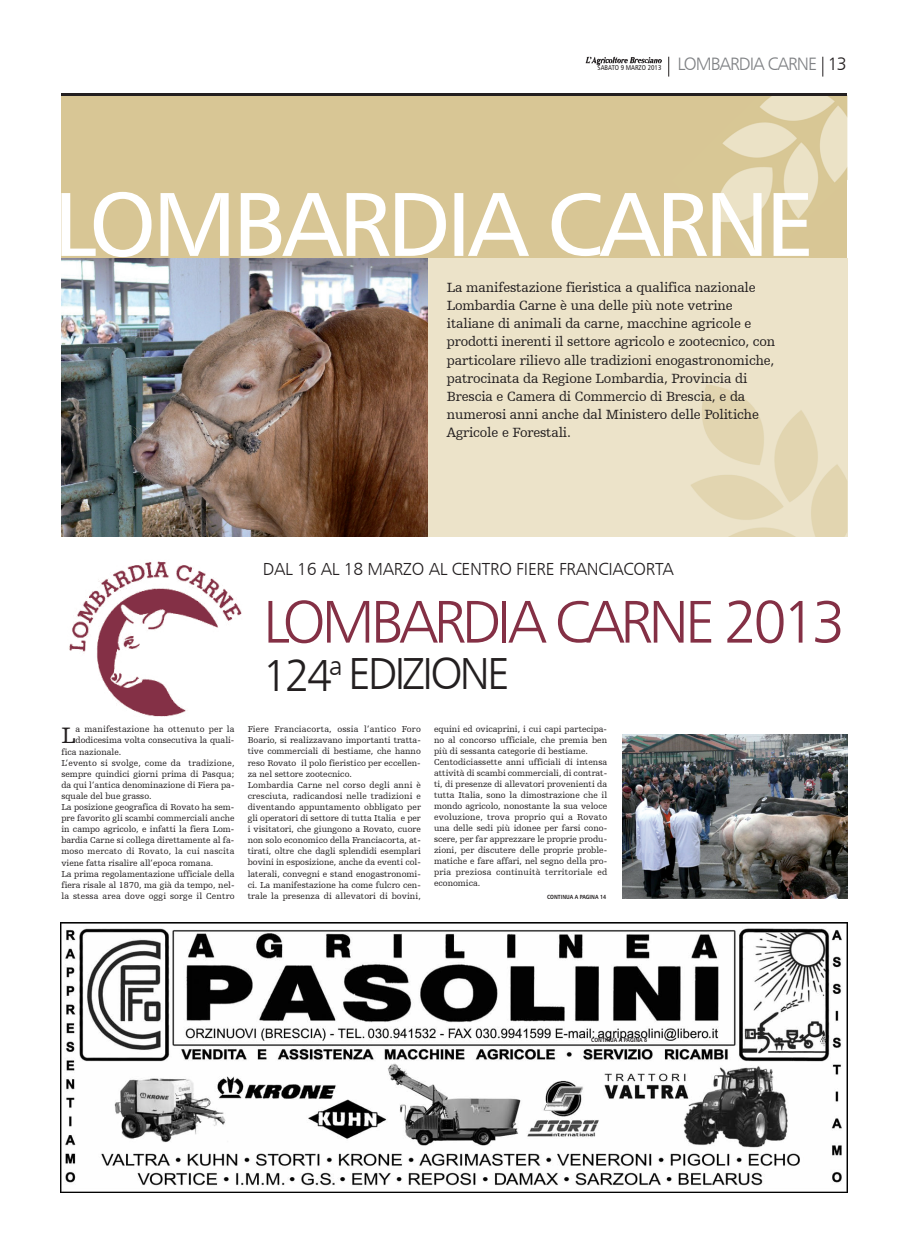
<style>
.page{position:relative;width:908px;height:1248px;background:#fff}
.page>*{position:absolute;margin:0;border:0;box-sizing:border-box;transform-origin:0 0}
.t1{font:60px "Humanist 777 BT Light B";letter-spacing:-.07em;color:#843045}
.t2{font:45px "Humanist 777 BT Light B";letter-spacing:-.07em;color:#231f20}
.t3{font:23.4px "Humanist Slabserif 712 BT";color:#231f20}
.t4{font:18px "Humanist 777 BT Light B";letter-spacing:-.055em;color:#808285}
.t5{font:17.5px "Humanist 777 BT Light B";letter-spacing:-.015em;color:#231f20}
.t6{font:14px/18px "Humanist Slabserif 712 BT";letter-spacing:-.01em;color:#231f20}
.t7{font:9px/11.1px "Humanist Slabserif 712 BT";color:#231f20}
.t8{font:9px "Humanist Slabserif 712 BT";letter-spacing:.02em;color:#231f20}
.t9{font:7px "Humanist 777 BT Roman Condensed B";color:#231f20}
.t10{font:6px "Humanist 777 BT Bold Condensed B";color:#231f20}
.s1{color:#231f20}
</style>
<div class="page">
<div style="left:61px;top:95px;width:786px;height:167px;background:#d8c695"></div>
<img style="left:670px;top:95px;width:177px;height:164px">
<hr style="left:61px;top:93px;width:785px;height:3px;background:#231f20">
<img style="left:585px;top:57px;width:76px;height:8px">
<svg style="left:668px;top:57px;width:1px;height:20px"></svg>
<svg style="left:822px;top:57px;width:1px;height:20px"></svg>
<img style="left:61px;top:922px;width:785px;height:269px">
<svg style="left:61px;top:192px;width:747px;height:65px"></svg>
<img style="left:61px;top:259px;width:366px;height:278px">
<div style="left:427px;top:259px;width:420px;height:278px;background:#ece3c9"></div>
<img style="left:691px;top:385px;width:156px;height:152px">
<img style="left:69px;top:561px;width:173px;height:156px">
<img style="left:622px;top:734px;width:225px;height:164px">
<p class="t9" style="left:597px;top:64px;width:65px">SABATO 9 MARZO 2013</p>
<h3 class="t4" style="left:677px;top:53px;width:171px">LOMBARDIA CARNE <span class="s1">13</span></h3>
<p class="t6" style="left:446px;top:278px;width:330px">La manifestazione fieristica a qualifica nazionale Lombardia Carne è una delle più note vetrine italiane di animali da carne, macchine agricole e prodotti inerenti il settore agricolo e zootecnico, con particolare rilievo alle tradizioni enogastronomiche, patrocinata da Regione Lombardia, Provincia di Brescia e Camera di Commercio di Brescia, e da numerosi anni anche dal Ministero delle Politiche Agricole e Forestali.</p>
<h3 class="t5" style="left:263px;top:557px;width:412px">DAL 16 AL 18 MARZO AL CENTRO FIERE FRANCIACORTA</h3>
<h1 class="t1" style="left:263px;top:585px;width:584px">LOMBARDIA CARNE 2013</h1>
<h2 class="t2" style="left:263px;top:645px;width:248px">124<sup>A</sup> EDIZIONE</h2>
<h3 class="t3" style="left:61px;top:721px;width:16px">L</h3>
<p class="t8" style="left:75px;top:723px;width:160px">a manifestazione ha ottenuto per la</p>
<p class="t7" style="left:75px;top:734px;width:160px">dodicesima volta consecutiva la quali-</p>
<p class="t7" style="left:61px;top:745px;width:61px">fica nazionale.</p>
<p class="t7" style="left:61px;top:756px;width:174px">L’evento si svolge, come da tradizione,</p>
<p class="t7" style="left:61px;top:768px;width:175px">sempre quindici giorni prima di Pasqua;</p>
<p class="t7" style="left:61px;top:779px;width:174px">da qui l’antica denominazione di Fiera pa-</p>
<p class="t7" style="left:61px;top:790px;width:92px">squale del bue grasso.</p>
<p class="t7" style="left:61px;top:801px;width:174px">La posizione geografica di Rovato ha sem-</p>
<p class="t7" style="left:61px;top:812px;width:174px">pre favorito gli scambi commerciali anche</p>
<p class="t7" style="left:61px;top:823px;width:174px">in campo agricolo, e infatti la fiera Lom-</p>
<p class="t7" style="left:61px;top:834px;width:174px">bardia Carne si collega direttamente al fa-</p>
<p class="t8" style="left:61px;top:846px;width:174px">moso mercato di Rovato, la cui nascita</p>
<p class="t7" style="left:61px;top:856px;width:153px">viene fatta risalire all’epoca romana.</p>
<p class="t7" style="left:61px;top:867px;width:174px">La prima regolamentazione ufficiale della</p>
<p class="t7" style="left:61px;top:879px;width:174px">fiera risale al 1870, ma già da tempo, nel-</p>
<p class="t8" style="left:61px;top:890px;width:175px">la stessa area dove oggi sorge il Centro</p>
<p class="t7" style="left:247px;top:723px;width:175px">Fiere Franciacorta, ossia l’antico Foro Boario, si realizzavano importanti tratta&shy;tive commerciali di bestiame, che hanno reso Rovato il polo fieristico per eccellen&shy;za nel settore zootecnico.<br>Lombardia Carne nel corso degli anni è cresciuta, radicandosi nelle tradizioni e diventando appuntamento obbligato per gli operatori di settore di tutta Italia e per i visitatori, che giungono a Rovato, cuore non solo economico della Franciacorta, at&shy;tirati, oltre che dagli splendidi esemplari bovini in esposizione, anche da eventi col&shy;laterali, convegni e stand enogastronomi&shy;ci. La manifestazione ha come fulcro cen&shy;trale la presenza di allevatori di bovini,</p>
<p class="t7" style="left:434px;top:723px;width:175px">equini ed ovicaprini, i cui capi partecipa&shy;no al concorso ufficiale, che premia ben più di sessanta categorie di bestiame.<br>Centodiciassette anni ufficiali di intensa attività di scambi commerciali, di contrat&shy;ti, di presenze di allevatori provenienti da tutta Italia, sono la dimostrazione che il mondo agricolo, nonostante la sua veloce evoluzione, trova proprio qui a Rovato una delle sedi più idonee per farsi cono&shy;scere, per far apprezzare le proprie produ&shy;zioni, per discutere delle proprie proble&shy;matiche e fare affari, nel segno della pro&shy;pria preziosa continuità territoriale ed economica.</p>
<p class="t10" style="left:546px;top:892px;width:61px">CONTINUA A PAGINA 14</p>
<p class="t10" style="left:591px;top:1035px;width:58px">CONTINUA A PAGINA 8</p>
</div>
